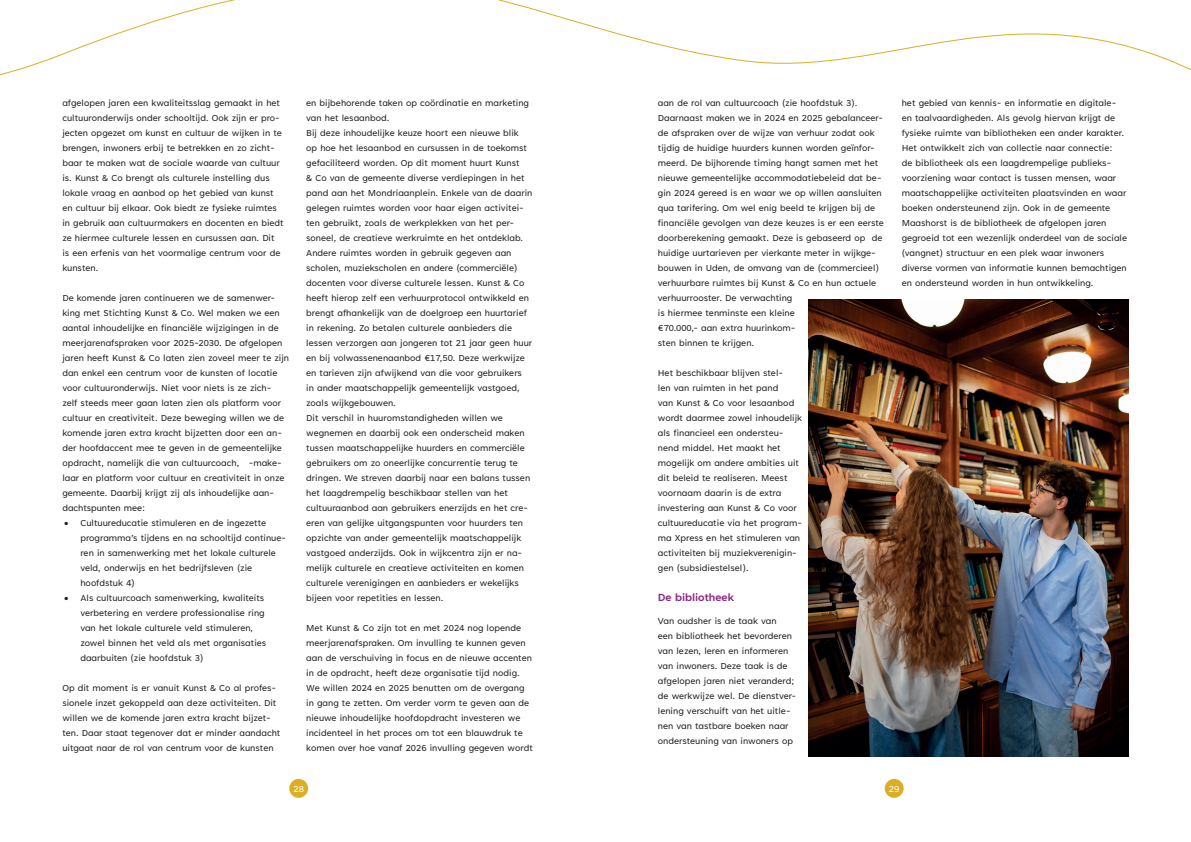
<style>
.page{position:relative;width:1191px;height:842px;background:#fff}
.page>*{position:absolute;margin:0;border:0;box-sizing:border-box;transform-origin:0 0}
.t1{font:700 12px "Tenorite";color:#8a2885}
.t2{font:10px/15px "Tenorite";color:#231f20}
.t3{font:10px "Tenorite";color:#fff}
.s1{font-size:18px}
</style>
<div class="page">
<img style="left:809px;top:300px;width:319px;height:457px">
<svg style="left:0;top:0;width:1191px;height:76px"></svg>
<div style="left:884px;top:779px;width:19px;height:19px;background:#dcae26;border-radius:50%"></div>
<div style="left:289px;top:779px;width:19px;height:19px;background:#dcae26;border-radius:50%"></div>
<p class="t2" style="left:62px;top:96px;width:223px">afgelopen jaren een kwaliteitsslag gemaakt in het cultuuronderwijs onder schooltijd. Ook zijn er pro&shy;jecten opgezet om kunst en cultuur de wijken in te brengen, inwoners erbij te betrekken en zo zicht&shy;baar te maken wat de sociale waarde van cultuur is. Kunst &amp; Co brengt als culturele instelling dus lokale vraag en aanbod op het gebied van kunst en cultuur bij elkaar. Ook biedt ze fysieke ruimtes in gebruik aan cultuurmakers en docenten en biedt ze hiermee culturele lessen en cursussen aan. Dit is een erfenis van het voormalige centrum voor de kunsten.</p>
<p class="t2" style="left:62px;top:291px;width:228px">De komende jaren continueren we de samenwer&shy;king met Stichting Kunst &amp; Co. Wel maken we een aantal inhoudelijke en financiële wijzigingen in de meerjarenafspraken voor 2025-2030. De afgelopen jaren heeft Kunst &amp; Co laten zien zoveel meer te zijn dan enkel een centrum voor de kunsten of locatie voor cultuuronderwijs. Niet voor niets is ze zich-<br>zelf steeds meer gaan laten zien als platform voor cultuur en creativiteit. Deze beweging willen we de komende jaren extra kracht bijzetten door een an&shy;der hoofdaccent mee te geven in de gemeentelijke opdracht, namelijk die van cultuurcoach, -make&shy;laar en platform voor cultuur en creativiteit in onze gemeente. Daarbij krijgt zij als inhoudelijke aan&shy;dachtspunten mee:</p>
<p class="t2" style="left:80px;top:516px;width:207px;text-indent:-18px"><span class="s1">•</span> Cultuureducatie stimuleren en de ingezette programma’s tijdens en na schooltijd continue&shy;ren in samenwerking met het lokale culturele veld, onderwijs en het bedrijfsleven (zie hoofdstuk 4)</p>
<p class="t2" style="left:80px;top:591px;width:187px;text-indent:-18px"><span class="s1">•</span> Als cultuurcoach samenwerking, kwaliteits verbetering en verdere professionalise ring van het lokale culturele veld stimuleren, zowel binnen het veld als met organisaties daarbuiten (zie hoofdstuk 3)</p>
<p class="t2" style="left:62px;top:681px;width:219px">Op dit moment is er vanuit Kunst &amp; Co al profes&shy;sionele inzet gekoppeld aan deze activiteiten. Dit willen we de komende jaren extra kracht bijzet&shy;ten. Daar staat tegenover dat er minder aandacht uitgaat naar de rol van centrum voor de kunsten</p>
<p class="t2" style="left:306px;top:96px;width:228px">en bijbehorende taken op coördinatie en marketing van het lesaanbod.<br>Bij deze inhoudelijke keuze hoort een nieuwe blik<br>op hoe het lesaanbod en cursussen in de toekomst gefaciliteerd worden. Op dit moment huurt Kunst<br>&amp; Co van de gemeente diverse verdiepingen in het pand aan het Mondriaanplein. Enkele van de daarin gelegen ruimtes worden voor haar eigen activitei&shy;ten gebruikt, zoals de werkplekken van het per&shy;soneel, de creatieve werkruimte en het ontdeklab.<br>Andere ruimtes worden in gebruik gegeven aan scholen, muziekscholen en andere (commerciële) docenten voor diverse culturele lessen. Kunst &amp; Co heeft hierop zelf een verhuurprotocol ontwikkeld en brengt afhankelijk van de doelgroep een huurtarief in rekening. Zo betalen culturele aanbieders die lessen verzorgen aan jongeren tot 21 jaar geen huur en bij volwassenenaanbod €17,50. Deze werkwijze en tarieven zijn afwijkend van die voor gebruikers<br>in ander maatschappelijk gemeentelijk vastgoed, zoals wijkgebouwen.<br>Dit verschil in huuromstandigheden willen we wegnemen en daarbij ook een onderscheid maken tussen maatschappelijke huurders en commerciële gebruikers om zo oneerlijke concurrentie terug te dringen. We streven daarbij naar een balans tussen het laagdrempelig beschikbaar stellen van het cultuuraanbod aan gebruikers enerzijds en het cre&shy;ëren van gelijke uitgangspunten voor huurders ten opzichte van ander gemeentelijk maatschappelijk vastgoed anderzijds. Ook in wijkcentra zijn er na&shy;melijk culturele en creatieve activiteiten en komen culturele verenigingen en aanbieders er wekelijks bijeen voor repetities en lessen.</p>
<p class="t2" style="left:306px;top:621px;width:228px">Met Kunst &amp; Co zijn tot en met 2024 nog lopende meerjarenafspraken. Om invulling te kunnen geven aan de verschuiving in focus en de nieuwe accenten in de opdracht, heeft deze organisatie tijd nodig.<br>We willen 2024 en 2025 benutten om de overgang in gang te zetten. Om verder vorm te geven aan de nieuwe inhoudelijke hoofdopdracht investeren we incidenteel in het proces om tot een blauwdruk te komen over hoe vanaf 2026 invulling gegeven wordt</p>
<p class="t2" style="left:658px;top:96px;width:228px">aan de rol van cultuurcoach (zie hoofdstuk 3).<br>Daarnaast maken we in 2024 en 2025 gebalanceer&shy;de afspraken over de wijze van verhuur zodat ook tijdig de huidige huurders kunnen worden geïnfor&shy;meerd. De bijhorende timing hangt samen met het nieuwe gemeentelijke accommodatiebeleid dat be&shy;gin 2024 gereed is en waar we op willen aansluiten qua tarifering. Om wel enig beeld te krijgen bij de financiële gevolgen van deze keuzes is er een eerste doorberekening gemaakt. Deze is gebaseerd op de huidige uurtarieven per vierkante meter in wijkge&shy;bouwen in Uden, de omvang van de (commercieel) verhuurbare ruimtes bij Kunst &amp; Co en hun actuele verhuurrooster. De verwachting<br>is hiermee tenminste een kleine<br>€70.000,- aan extra huurinkom-<br>sten binnen te krijgen.</p>
<p class="t2" style="left:658px;top:366px;width:146px">Het beschikbaar blijven stel-<br>len van ruimten in het pand<br>van Kunst &amp; Co voor lesaanbod wordt daarmee zowel inhoudelijk als financieel een ondersteu&shy;nend middel. Het maakt het mogelijk om andere ambities uit dit beleid te realiseren. Meest voornaam daarin is de extra investering aan Kunst &amp; Co voor cultuureducatie via het program&shy;ma Xpress en het stimuleren van activiteiten bij muziekverenigin&shy;gen (subsidiestelsel).</p>
<p class="t1" style="left:658px;top:591px;width:77px">De bibliotheek</p>
<p class="t2" style="left:658px;top:614px;width:140px">Van oudsher is de taak van<br>een bibliotheek het bevorderen van lezen, leren en informeren van inwoners. Deze taak is de afgelopen jaren niet veranderd; de werkwijze wel. De dienstver&shy;lening verschuift van het uitle&shy;nen van tastbare boeken naar ondersteuning van inwoners op</p>
<p class="t2" style="left:901px;top:96px;width:227px">het gebied van kennis- en informatie en digitale&shy;en taalvaardigheden. Als gevolg hiervan krijgt de fysieke ruimte van bibliotheken een ander karakter.<br>Het ontwikkelt zich van collectie naar connectie:<br>de bibliotheek als een laagdrempelige publieks&shy;voorziening waar contact is tussen mensen, waar maatschappelijke activiteiten plaatsvinden en waar boeken ondersteunend zijn. Ook in de gemeente Maashorst is de bibliotheek de afgelopen jaren gegroeid tot een wezenlijk onderdeel van de sociale (vangnet) structuur en een plek waar inwoners diverse vormen van informatie kunnen bemachtigen en ondersteund worden in hun ontwikkeling.</p>
<p class="t3" style="left:293px;top:783px;width:12px">28</p>
<p class="t3" style="left:889px;top:783px;width:12px">29</p>
</div>
